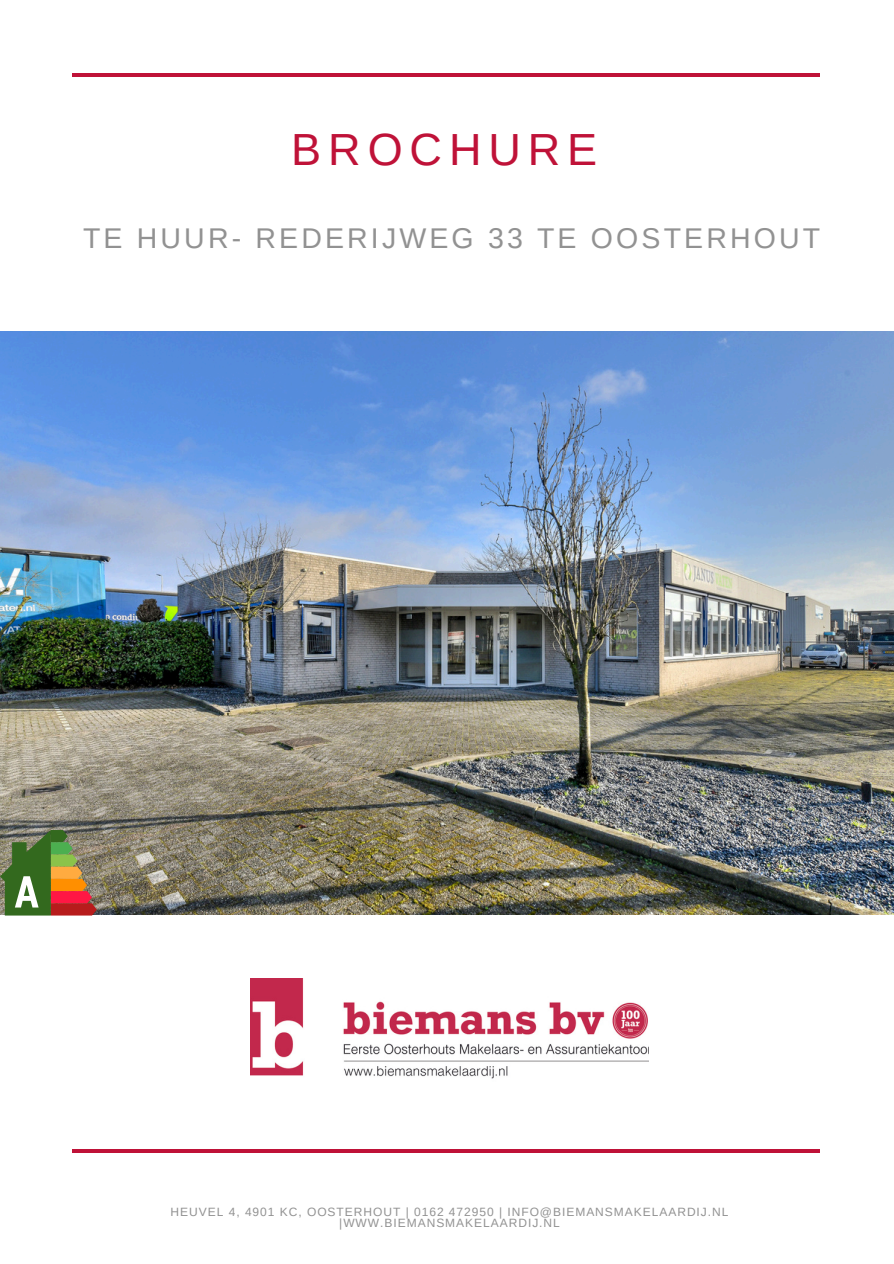
<style>
.page{position:relative;width:894px;height:1264px;background:#fff}
.page>*{position:absolute;margin:0;border:0;box-sizing:border-box;transform-origin:0 0}
.t1{font:45px "Arimo";letter-spacing:.155em;color:#bf1238}
.t2{font:28.5px "Arimo";letter-spacing:.11em;color:#929292}
.t3{font:12px/10.9px "Arimo";letter-spacing:.08em;color:#929292;text-align:center}
</style>
<div class="page">
<img style="left:251px;top:978px;width:397px;height:101px">
<hr style="left:72px;top:1149px;width:747px;height:3px;background:#bf1238">
<hr style="left:72px;top:73px;width:747px;height:4px;background:#bf1238">
<img style="left:0;top:332px;width:893px;height:583px">
<svg style="left:0;top:830px;width:97px;height:85px;background:#807746"></svg>
<h1 class="t1" style="left:291px;top:124px;width:307px">BROCHURE</h1>
<p class="t2" style="left:83px;top:222px;width:738px">TE HUUR- REDERIJWEG 33 TE OOSTERHOUT</p>
<h2 class="t3" style="left:171px;top:1206px;width:559px">HEUVEL 4, 4901 KC, OOSTERHOUT | 0162 472950 | INFO@BIEMANSMAKELAARDIJ.NL |WWW.BIEMANSMAKELAARDIJ.NL</h2>
</div>
